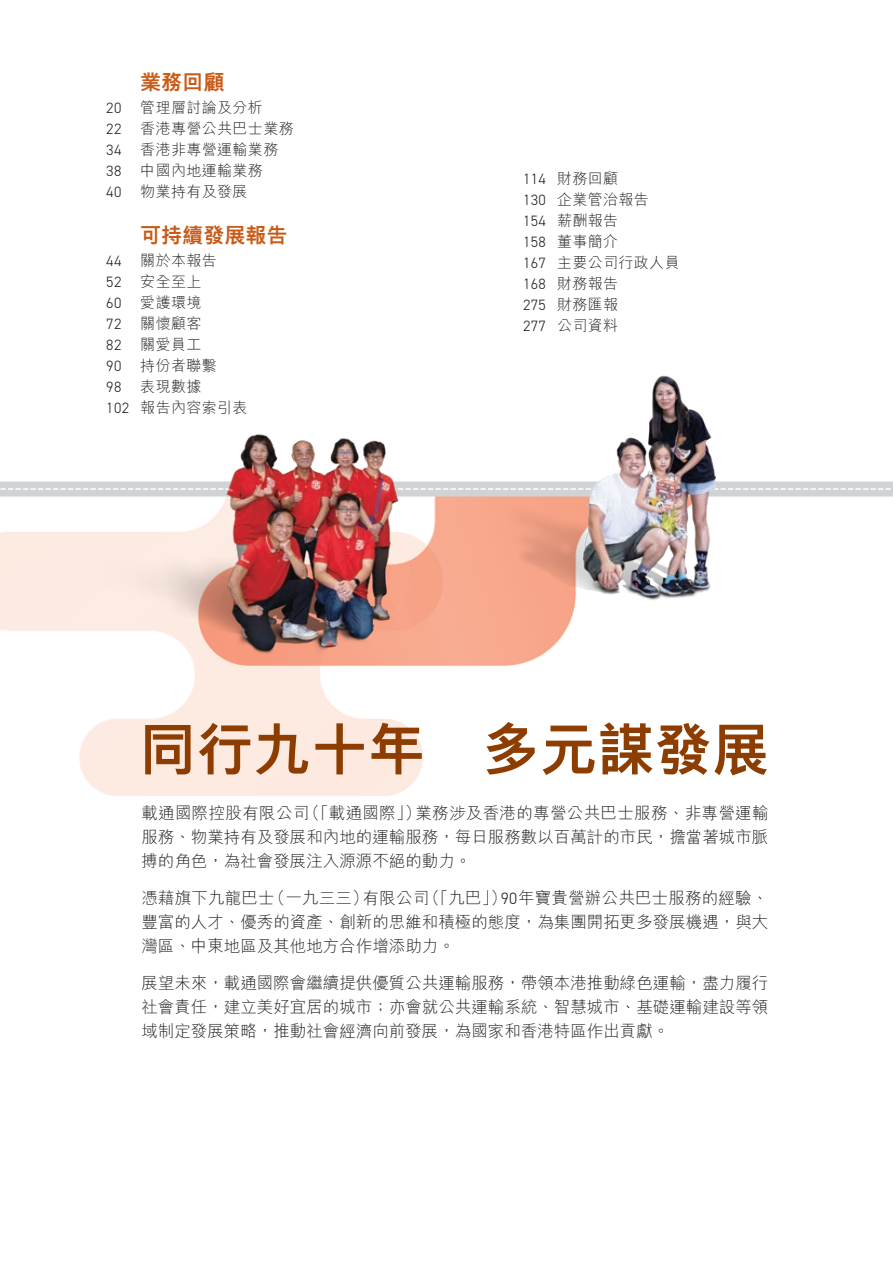
<style>
.page{position:relative;width:893px;height:1263px;background:#fff}
.page>*{position:absolute;margin:0;border:0;box-sizing:border-box;transform-origin:0 0}
.t1{font:800 56.7px "M Hei HK";letter-spacing:.01em;color:#8d3d00}
.t2{font:800 21px "M Hei HK";color:#c85b18}
.t3{font:300 16.5px/24px "M Hei HK";color:#231f20;text-align:justify}
.t4{font:300 15px/21px "M Hei HK";letter-spacing:.025em;color:#231f20}
.t5{font:300 15px "DIN2014";letter-spacing:.025em;color:#231f20}
.s1{font-family:"DIN2014"}
</style>
<div class="page">
<svg style="left:79px;top:702px;width:344px;height:94px;background:#fdece4"></svg>
<img style="left:581px;top:375px;width:312px;height:225px">
<img style="left:15px;top:434px;width:566px;height:268px">
<p class="t2" style="left:140px;top:72px;width:86px">業務回顧</p>
<p class="t5" style="left:106px;top:99px;width:17px">20</p>
<p class="t4" style="left:140px;top:97px;width:124px">管理層討論及分析</p>
<p class="t5" style="left:106px;top:120px;width:17px">22</p>
<p class="t4" style="left:140px;top:118px;width:155px">香港專營公共巴士業務</p>
<p class="t5" style="left:106px;top:141px;width:17px">34</p>
<p class="t4" style="left:140px;top:139px;width:140px">香港非專營運輸業務</p>
<p class="t5" style="left:106px;top:162px;width:17px">38</p>
<p class="t4" style="left:140px;top:160px;width:124px">中國內地運輸業務</p>
<p class="t5" style="left:106px;top:183px;width:17px">40</p>
<p class="t4" style="left:140px;top:181px;width:109px">物業持有及發展</p>
<p class="t2" style="left:140px;top:225px;width:149px">可持續發展報告</p>
<p class="t5" style="left:106px;top:252px;width:17px">44</p>
<p class="t4" style="left:140px;top:250px;width:78px">關於本報告</p>
<p class="t5" style="left:106px;top:273px;width:17px">52</p>
<p class="t4" style="left:140px;top:271px;width:63px">安全至上</p>
<p class="t5" style="left:106px;top:294px;width:17px">60</p>
<p class="t4" style="left:140px;top:292px;width:63px">愛護環境</p>
<p class="t5" style="left:106px;top:315px;width:17px">72</p>
<p class="t4" style="left:140px;top:313px;width:63px">關懷顧客</p>
<p class="t5" style="left:106px;top:336px;width:17px">82</p>
<p class="t4" style="left:140px;top:334px;width:63px">關愛員工</p>
<p class="t5" style="left:106px;top:357px;width:17px">90</p>
<p class="t4" style="left:140px;top:355px;width:78px">持份者聯繫</p>
<p class="t5" style="left:106px;top:378px;width:17px">98</p>
<p class="t4" style="left:106px;top:376px;width:143px;text-indent:34px">表現數據<br><span class="s1">102</span> 報告內容索引表</p>
<p class="t4" style="left:523px;top:168px;width:158px"><span class="s1">114</span> 財務回顧<br><span class="s1">130</span> 企業管治報告<br><span class="s1">154</span> 薪酬報告<br><span class="s1">158</span> 董事簡介<br><span class="s1">167</span> 主要公司行政人員<br><span class="s1">168</span> 財務報告<br><span class="s1">275</span> 財務匯報<br><span class="s1">277</span> 公司資料</p>
<h1 class="t1" style="left:139px;top:721px;width:631px">同行九十年　多元謀發展</h1>
<p class="t3" style="left:141px;top:801px;width:629px">載通國際控股有限公司（「載通國際」）業務涉及香港的專營公共巴士服務、非專營運輸服務、物業持有及發展和內地的運輸服務，每日服務數以百萬計的市民，擔當著城市脈搏的角色，為社會發展注入源源不絕的動力。</p>
<p class="t3" style="left:141px;top:886px;width:629px">憑藉旗下九龍巴士（一九三三）有限公司（「九巴」）<span class="s1">90</span>年寶貴營辦公共巴士服務的經驗、豐富的人才、優秀的資產、創新的思維和積極的態度，為集團開拓更多發展機遇，與大灣區、中東地區及其他地方合作增添助力。</p>
<p class="t3" style="left:141px;top:971px;width:629px">展望未來，載通國際會繼續提供優質公共運輸服務，帶領本港推動綠色運輸，盡力履行社會責任，建立美好宜居的城市；亦會就公共運輸系統、智慧城市、基礎運輸建設等領域制定發展策略，推動社會經濟向前發展，為國家和香港特區作出貢獻。</p>
</div>
